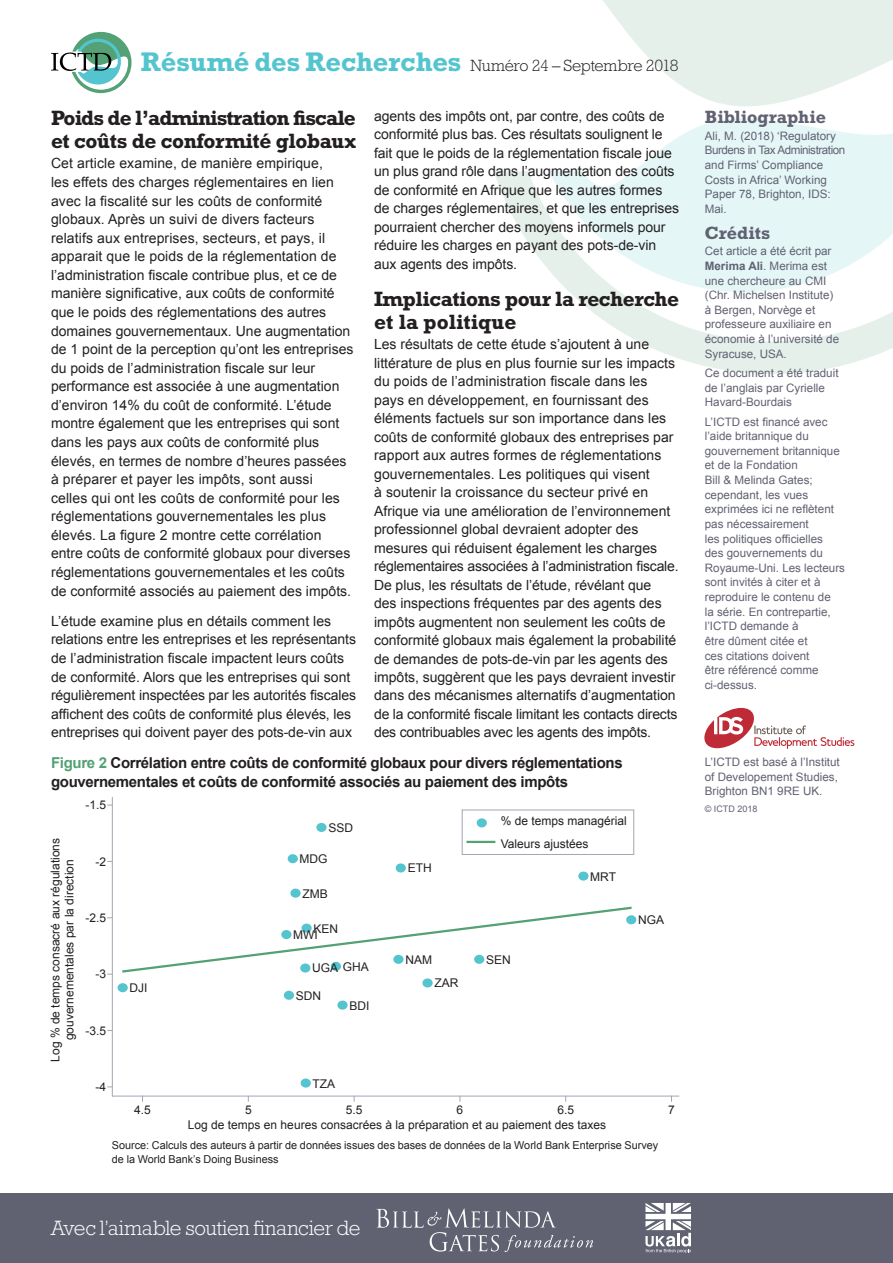
<style>
.page{position:relative;width:893px;height:1263px;background:#fff}
.page>*{position:absolute;margin:0;border:0;box-sizing:border-box;transform-origin:0 0}
.t1{font:700 21px/22.6px "Rockwell Std";letter-spacing:-.045em;color:#231f20}
.t2{font:700 21px/22.6px "Rockwell Std";letter-spacing:-.025em;color:#231f20}
.t3{font:300 21px "Rockwell Std";letter-spacing:-.015em;color:#fff}
.t4{font:700 18px "Rockwell Std";color:#606272}
.t5{font:300 16.5px "Rockwell Std";letter-spacing:-.015em;color:#231f20}
.t6{font:700 15px/19.5px "Arial";letter-spacing:-.02em;color:#231f20}
.t7{font:14.1px/18.6px "Arial";color:#231f20}
.t8{font:12px/13.8px "Arial";color:#231f20;text-align:center}
.t9{font:11.7px/14.5px "Arial";color:#606272}
.t10{font:10.8px/14px "Arial";color:#231f20}
.t11{font:9px "Arial";color:#606272}
.s1{font-weight:700;font-size:27.3px;color:#54c5cf}
.s2{color:#53a174}
.s3{font-weight:700}
</style>
<div class="page">
<div style="left:0;top:1193px;width:893px;height:70px;background:#606272"></div>
<svg style="left:494px;top:171px;width:399px;height:203px"></svg>
<svg style="left:547px;top:0;width:346px;height:292px"></svg>
<svg style="left:51px;top:32px;width:81px;height:61px"></svg>
<svg style="left:645px;top:1203px;width:46px;height:50px"></svg>
<img style="left:376px;top:1208px;width:217px;height:44px">
<svg style="left:704px;top:708px;width:150px;height:41px"></svg>
<div style="left:462px;top:809px;width:172px;height:46px;border:1px solid #a4a6b3"></div>
<hr style="left:112px;top:1096px;width:567px;height:1px;background:#a4a6b3">
<hr style="left:112px;top:797px;width:1px;height:299px;background:#a4a6b3">
<svg style="left:122px;top:906px;width:512px;height:67px"></svg>
<hr style="left:466px;top:841px;width:29px;height:2px;background:#53a174">
<div style="left:477px;top:818px;width:10px;height:9px;background:#54c5cf;border-radius:50%"></div>
<div style="left:316px;top:823px;width:11px;height:9px;background:#54c5cf;border-radius:50%"></div>
<div style="left:288px;top:854px;width:10px;height:9px;background:#54c5cf;border-radius:50%"></div>
<div style="left:290px;top:888px;width:11px;height:10px;background:#54c5cf;border-radius:50%"></div>
<div style="left:396px;top:863px;width:10px;height:9px;background:#54c5cf;border-radius:50%"></div>
<div style="left:578px;top:871px;width:10px;height:10px;background:#54c5cf;border-radius:50%"></div>
<div style="left:626px;top:915px;width:10px;height:9px;background:#54c5cf;border-radius:50%"></div>
<div style="left:301px;top:923px;width:11px;height:10px;background:#54c5cf;border-radius:50%"></div>
<div style="left:281px;top:930px;width:10px;height:9px;background:#54c5cf;border-radius:50%"></div>
<div style="left:331px;top:962px;width:10px;height:9px;background:#54c5cf;border-radius:50%"></div>
<div style="left:300px;top:963px;width:10px;height:9px;background:#54c5cf;border-radius:50%"></div>
<div style="left:284px;top:991px;width:10px;height:9px;background:#54c5cf;border-radius:50%"></div>
<div style="left:118px;top:983px;width:10px;height:9px;background:#54c5cf;border-radius:50%"></div>
<div style="left:337px;top:1000px;width:11px;height:10px;background:#54c5cf;border-radius:50%"></div>
<div style="left:301px;top:1078px;width:10px;height:9px;background:#54c5cf;border-radius:50%"></div>
<div style="left:393px;top:955px;width:11px;height:9px;background:#54c5cf;border-radius:50%"></div>
<div style="left:422px;top:978px;width:11px;height:9px;background:#54c5cf;border-radius:50%"></div>
<div style="left:474px;top:955px;width:10px;height:9px;background:#54c5cf;border-radius:50%"></div>
<p class="t5" style="left:141px;top:56px;width:539px"><span class="s1">Résumé des Recherches</span> Numéro 24 – Septembre 2018</p>
<h1 class="t1" style="left:51px;top:106px;width:307px">Poids de l’administration fiscale et coûts de conformité globaux</h1>
<p class="t7" style="left:51px;top:154px;width:304px">Cet article examine, de manière empirique,<br>les effets des charges réglementaires en lien avec la fiscalité sur les coûts de conformité globaux. Après un suivi de divers facteurs relatifs aux entreprises, secteurs, et pays, il apparait que le poids de la réglementation de l’administration fiscale contribue plus, et ce de manière significative, aux coûts de conformité que le poids des réglementations des autres domaines gouvernementaux. Une augmentation de 1 point de la perception qu’ont les entreprises du poids de l’administration fiscale sur leur performance est associée à une augmentation d’environ 14% du coût de conformité. L’étude montre également que les entreprises qui sont dans les pays aux coûts de conformité plus élevés, en termes de nombre d’heures passées à préparer et payer les impôts, sont aussi<br>celles qui ont les coûts de conformité pour les réglementations gouvernementales les plus élevés. La figure 2 montre cette corrélation entre coûts de conformité globaux pour diverses réglementations gouvernementales et les coûts de conformité associés au paiement des impôts.</p>
<p class="t7" style="left:51px;top:612px;width:307px">L’étude examine plus en détails comment les relations entre les entreprises et les représentants de l’administration fiscale impactent leurs coûts de conformité. Alors que les entreprises qui sont régulièrement inspectées par les autorités fiscales affichent des coûts de conformité plus élevés, les entreprises qui doivent payer des pots-de-vin aux</p>
<p class="t7" style="left:374px;top:107px;width:307px">agents des impôts ont, par contre, des coûts de conformité plus bas. Ces résultats soulignent le fait que le poids de la réglementation fiscale joue un plus grand rôle dans l’augmentation des coûts de conformité en Afrique que les autres formes de charges réglementaires, et que les entreprises pourraient chercher des moyens informels pour réduire les charges en payant des pots-de-vin aux agents des impôts.</p>
<h1 class="t2" style="left:374px;top:288px;width:307px">Implications pour la recherche et la politique</h1>
<p class="t7" style="left:374px;top:335px;width:306px">Les résultats de cette étude s’ajoutent à une littérature de plus en plus fournie sur les impacts du poids de l’administration fiscale dans les pays en développement, en fournissant des éléments factuels sur son importance dans les coûts de conformité globaux des entreprises par rapport aux autres formes de réglementations gouvernementales. Les politiques qui visent<br>à soutenir la croissance du secteur privé en Afrique via une amélioration de l’environnement professionnel global devraient adopter des mesures qui réduisent également les charges réglementaires associées à l’administration fiscale.<br>De plus, les résultats de l’étude, révélant que<br>des inspections fréquentes par des agents des impôts augmentent non seulement les coûts de conformité globaux mais également la probabilité de demandes de pots-de-vin par les agents des impôts, suggèrent que les pays devraient investir dans des mécanismes alternatifs d’augmentation de la conformité fiscale limitant les contacts directs des contribuables avec les agents des impôts.</p>
<p class="t6" style="left:51px;top:753px;width:573px"><span class="s2">Figure 2</span> Corrélation entre coûts de conformité globaux pour divers réglementations gouvernementales et coûts de conformité associés au paiement des impôts</p>
<p class="t8" style="left:49px;top:1061px;width:225px;rotate:-90deg">Log % de temps consacré aux régulations gouvernementales par la direction</p>
<p class="t8" style="left:86px;top:798px;width:22px">-1.5</p>
<p class="t8" style="left:96px;top:855px;width:12px">-2</p>
<p class="t8" style="left:86px;top:911px;width:22px">-2.5</p>
<p class="t8" style="left:96px;top:967px;width:12px">-3</p>
<p class="t8" style="left:86px;top:1024px;width:22px">-3.5</p>
<p class="t8" style="left:96px;top:1080px;width:12px">-4</p>
<p class="t8" style="left:130px;top:981px;width:19px">DJI</p>
<p class="t8" style="left:328px;top:821px;width:26px">SSD</p>
<p class="t8" style="left:300px;top:852px;width:29px">MDG</p>
<p class="t8" style="left:302px;top:886px;width:27px">ZMB</p>
<p class="t8" style="left:313px;top:921px;width:26px">KEN</p>
<p class="t8" style="left:293px;top:928px;width:26px">MWI</p>
<p class="t8" style="left:312px;top:961px;width:58px">UGA GHA</p>
<p class="t8" style="left:296px;top:989px;width:27px">SDN</p>
<p class="t8" style="left:349px;top:998px;width:22px">BDI</p>
<p class="t8" style="left:313px;top:1076px;width:24px">TZA</p>
<p class="t8" style="left:408px;top:861px;width:25px">ETH</p>
<p class="t8" style="left:405px;top:953px;width:28px">NAM</p>
<p class="t8" style="left:434px;top:976px;width:25px">ZAR</p>
<p class="t8" style="left:501px;top:810px;width:128px;line-height:22.2px;text-align:left">% de temps managérial<br>Valeurs ajustées</p>
<p class="t8" style="left:590px;top:869px;width:27px">MRT</p>
<p class="t8" style="left:486px;top:953px;width:26px">SEN</p>
<p class="t8" style="left:638px;top:913px;width:28px">NGA</p>
<p class="t8" style="left:134px;top:1102px;width:18px">4.5</p>
<p class="t8" style="left:245px;top:1102px;width:8px">5</p>
<p class="t8" style="left:346px;top:1102px;width:18px">5.5</p>
<p class="t8" style="left:457px;top:1102px;width:8px">6</p>
<p class="t8" style="left:557px;top:1102px;width:18px">6.5</p>
<p class="t8" style="left:668px;top:1102px;width:8px">7</p>
<p class="t8" style="left:188px;top:1118px;width:420px">Log de temps en heures consacrées à la préparation et au paiement des taxes</p>
<p class="t10" style="left:112px;top:1138px;width:548px">Source: Calculs des auteurs à partir de données issues des bases de données de la World Bank Enterprise Survey de la World Bank’s Doing Business</p>
<h1 class="t3" style="left:51px;top:1216px;width:311px">Avec l’aimable soutien financier de</h1>
<p class="t4" style="left:705px;top:106px;width:123px">Bibliographie</p>
<p class="t9" style="left:705px;top:128px;width:142px">Ali, M. (2018) ‘Regulatory<br>Burdens in Tax Administration and Firms’ Compliance<br>Costs in Africa’ Working<br>Paper 78, Brighton, IDS:<br>Mai.</p>
<p class="t4" style="left:705px;top:222px;width:67px">Crédits</p>
<p class="t9" style="left:705px;top:244px;width:136px">Cet article a été écrit par<br><span class="s3">Merima Ali</span>. Merima est une chercheure au CMI (Chr. Michelsen Institute) à Bergen, Norvège et professeure auxiliaire en économie à l’université de<br>Syracuse, USA.</p>
<p class="t9" style="left:705px;top:366px;width:135px">Ce document a été traduit de l’anglais par Cyrielle<br>Havard-Bourdais</p>
<p class="t9" style="left:705px;top:414px;width:142px">L’ICTD est financé avec l’aide britannique du gouvernement britannique et de la Fondation<br>Bill &amp; Melinda Gates; cependant, les vues exprimées ici ne reflètent pas nécessairement<br>les politiques officielles<br>des gouvernements du<br>Royaume-Uni. Les lecteurs sont invités à citer et à reproduire le contenu de<br>la série. En contrepartie, l’ICTD demande à<br>être dûment citée et<br>ces citations doivent<br>être référencé comme ci-dessus.</p>
<p class="t9" style="left:705px;top:755px;width:137px">L’ICTD est basé à l’Institut of Developement Studies,<br>Brighton BN1 9RE UK.</p>
<p class="t11" style="left:705px;top:803px;width:54px">© ICTD 2018</p>
</div>
